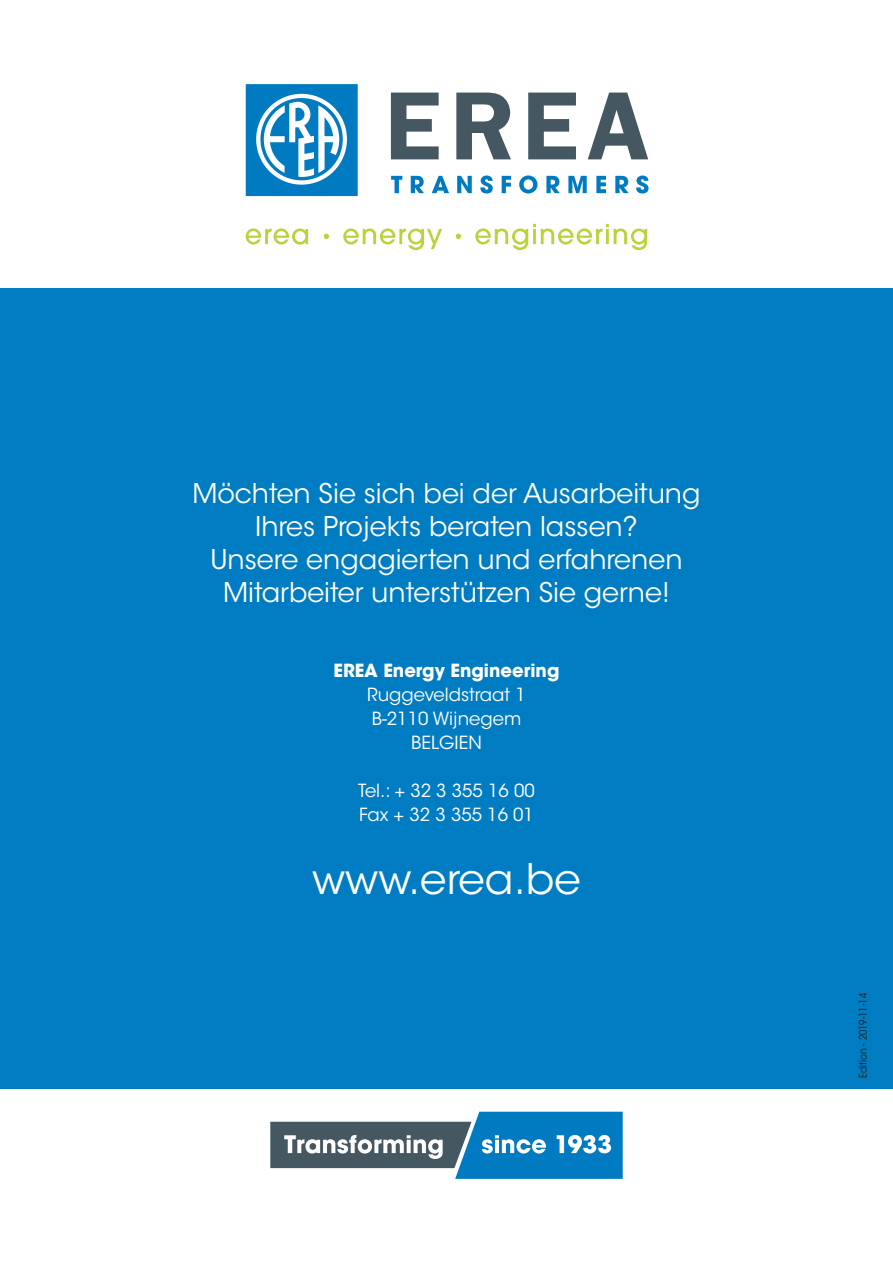
<style>
.page{position:relative;width:893px;height:1263px;background:#fff}
.page>*{position:absolute;margin:0;border:0;box-sizing:border-box;transform-origin:0 0}
.back_web{font:42px "ITC Avant Garde Std";color:#fff}
.back_quote{font:27px/33px "ITC Avant Garde Std";color:#fff;text-align:center}
.back_adres{font:18px "ITC Avant Garde Std";color:#fff}
.back_adres-2{font:700 18px "ITC Avant Garde Std";color:#fff}
.t1{font:10.65px "ITC Avant Garde Std";color:#231f20;scale:.86 1}
</style>
<div class="page">
<div style="left:0;top:288px;width:893px;height:801px;background:#007cc2"></div>
<svg style="left:391px;top:93px;width:48px;height:66px"></svg>
<svg style="left:456px;top:93px;width:55px;height:66px"></svg>
<svg style="left:528px;top:93px;width:48px;height:66px"></svg>
<svg style="left:588px;top:93px;width:60px;height:66px"></svg>
<svg style="left:246px;top:84px;width:112px;height:112px"></svg>
<svg style="left:246px;top:228px;width:62px;height:17px"></svg>
<svg style="left:324px;top:234px;width:5px;height:5px"></svg>
<svg style="left:343px;top:228px;width:99px;height:22px"></svg>
<svg style="left:456px;top:234px;width:5px;height:5px"></svg>
<svg style="left:475px;top:224px;width:172px;height:26px"></svg>
<svg style="left:391px;top:176px;width:11px;height:17px"></svg>
<svg style="left:411px;top:176px;width:13px;height:17px"></svg>
<svg style="left:432px;top:176px;width:17px;height:17px"></svg>
<svg style="left:457px;top:176px;width:15px;height:17px"></svg>
<svg style="left:480px;top:175px;width:13px;height:18px"></svg>
<svg style="left:502px;top:176px;width:9px;height:17px"></svg>
<svg style="left:519px;top:175px;width:18px;height:18px"></svg>
<svg style="left:546px;top:176px;width:14px;height:17px"></svg>
<svg style="left:568px;top:176px;width:19px;height:17px"></svg>
<svg style="left:596px;top:176px;width:10px;height:17px"></svg>
<svg style="left:615px;top:176px;width:14px;height:17px"></svg>
<svg style="left:636px;top:175px;width:12px;height:18px"></svg>
<svg style="left:270px;top:1112px;width:353px;height:67px"></svg>
<p class="back_quote" style="left:192px;top:477px;width:510px">Möchten Sie sich bei der Ausarbeitung Ihres Projekts beraten lassen?<br>Unsere engagierten und erfahrenen Mitarbeiter unterstützen Sie gerne!</p>
<p class="back_adres-2" style="left:333px;top:658px;width:227px">EREA Energy Engineering</p>
<p class="back_adres" style="left:367px;top:683px;width:160px">Ruggeveldstraat 1</p>
<p class="back_adres" style="left:372px;top:707px;width:151px">B-2110 Wijnegem</p>
<p class="back_adres" style="left:411px;top:731px;width:72px">BELGIEN</p>
<p class="back_adres" style="left:358px;top:779px;width:178px">Tel.: + 32 3 355 16 00</p>
<p class="back_adres" style="left:359px;top:803px;width:176px">Fax + 32 3 355 16 01</p>
<p class="back_web" style="left:312px;top:854px;width:270px">www.erea.be</p>
<p class="t1" style="left:856px;top:1078px;width:100px;rotate:-90deg">Edition - 2019-11-14</p>
</div>
